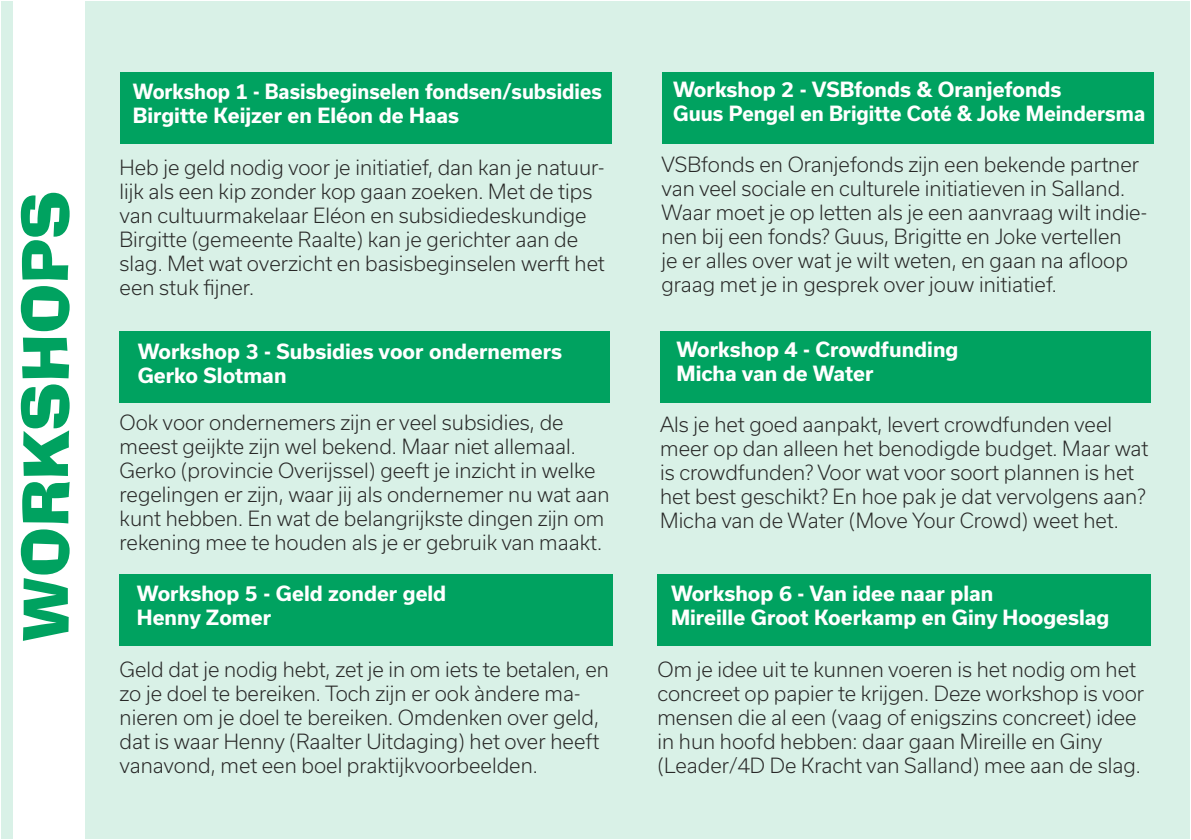
<style>
.page{position:relative;width:1191px;height:840px;background:#fff}
.page>*{position:absolute;margin:0;border:0;box-sizing:border-box;transform-origin:0 0}
.t1{font:62px "Ad Lib BT";color:#00a260}
.t2{font:300 20px/24px "Usual";color:#282827}
.t3{font:700 20px/24px "Usual";color:#fff}
.t4{font:700 20px/24px "Usual";color:#fff;scale:.95 1}
</style>
<div class="page">
<div style="left:1px;top:1px;width:1189px;height:837px;background:#d9f1e7"></div>
<div style="left:120px;top:72px;width:491px;height:72px;background:#00a260"></div>
<div style="left:661px;top:72px;width:492px;height:72px;background:#00a260"></div>
<div style="left:120px;top:331px;width:490px;height:72px;background:#00a260"></div>
<div style="left:120px;top:573px;width:493px;height:72px;background:#00a260"></div>
<div style="left:660px;top:331px;width:490px;height:72px;background:#00a260"></div>
<div style="left:657px;top:573px;width:493px;height:72px;background:#00a260"></div>
<div style="left:13px;top:0;width:72px;height:839px;background:#fff"></div>
<h1 class="t1" style="left:6px;top:641px;width:452px;rotate:-90deg">WORKSHOPS</h1>
<p class="t4" style="left:133px;top:80px;width:495px">Workshop 1 - Basisbeginselen fondsen/subsidies<br>Birgitte Keijzer en Eléon de Haas</p>
<p class="t2" style="left:120px;top:155px;width:487px">Heb je geld nodig voor je initiatief, dan kan je natuur&shy;lijk als een kip zonder kop gaan zoeken. Met de tips van cultuurmakelaar Eléon en subsidiedeskundige Birgitte (gemeente Raalte) kan je gerichter aan de slag. Met wat overzicht en basisbeginselen werft het een stuk fijner.</p>
<p class="t3" style="left:138px;top:339px;width:426px">Workshop 3 - Subsidies voor ondernemers<br>Gerko Slotman</p>
<p class="t2" style="left:120px;top:410px;width:491px">Ook voor ondernemers zijn er veel subsidies, de meest geijkte zijn wel bekend. Maar niet allemaal.<br>Gerko (provincie Overijssel) geeft je inzicht in welke regelingen er zijn, waar jij als ondernemer nu wat aan kunt hebben. En wat de belangrijkste dingen zijn om rekening mee te houden als je er gebruik van maakt.</p>
<p class="t3" style="left:137px;top:581px;width:311px">Workshop 5 - Geld zonder geld<br>Henny Zomer</p>
<p class="t2" style="left:120px;top:656px;width:491px">Geld dat je nodig hebt, zet je in om iets te betalen, en zo je doel te bereiken. Toch zijn er ook àndere ma&shy;nieren om je doel te bereiken. Omdenken over geld, dat is waar Henny (Raalter Uitdaging) het over heeft vanavond, met een boel praktijkvoorbeelden.</p>
<p class="t3" style="left:673px;top:77px;width:473px">Workshop 2 - VSBfonds &amp; Oranjefonds<br>Guus Pengel en Brigitte Coté &amp; Joke Meindersma</p>
<p class="t2" style="left:661px;top:153px;width:487px">VSBfonds en Oranjefonds zijn een bekende partner van veel sociale en culturele initiatieven in Salland.<br>Waar moet je op letten als je een aanvraag wilt indie&shy;nen bij een fonds? Guus, Brigitte en Joke vertellen<br>je er alles over wat je wilt weten, en gaan na afloop graag met je in gesprek over jouw initiatief.</p>
<p class="t3" style="left:676px;top:337px;width:283px">Workshop 4 - Crowdfunding<br>Micha van de Water</p>
<p class="t2" style="left:660px;top:412px;width:490px">Als je het goed aanpakt, levert crowdfunden veel meer op dan alleen het benodigde budget. Maar wat is crowdfunden? Voor wat voor soort plannen is het het best geschikt? En hoe pak je dat vervolgens aan?<br>Micha van de Water (Move Your Crowd) weet het.</p>
<p class="t3" style="left:671px;top:581px;width:324px">Workshop 6 - Van idee naar plan</p>
<p class="t3" style="left:671px;top:605px;width:440px">Mireille Groot Koerkamp en Giny Hoogeslag</p>
<p class="t2" style="left:657px;top:656px;width:488px">Om je idee uit te kunnen voeren is het nodig om het concreet op papier te krijgen. Deze workshop is voor mensen die al een (vaag of enigszins concreet) idee in hun hoofd hebben: daar gaan Mireille en Giny (Leader/4D De Kracht van Salland) mee aan de slag.</p>
</div>
